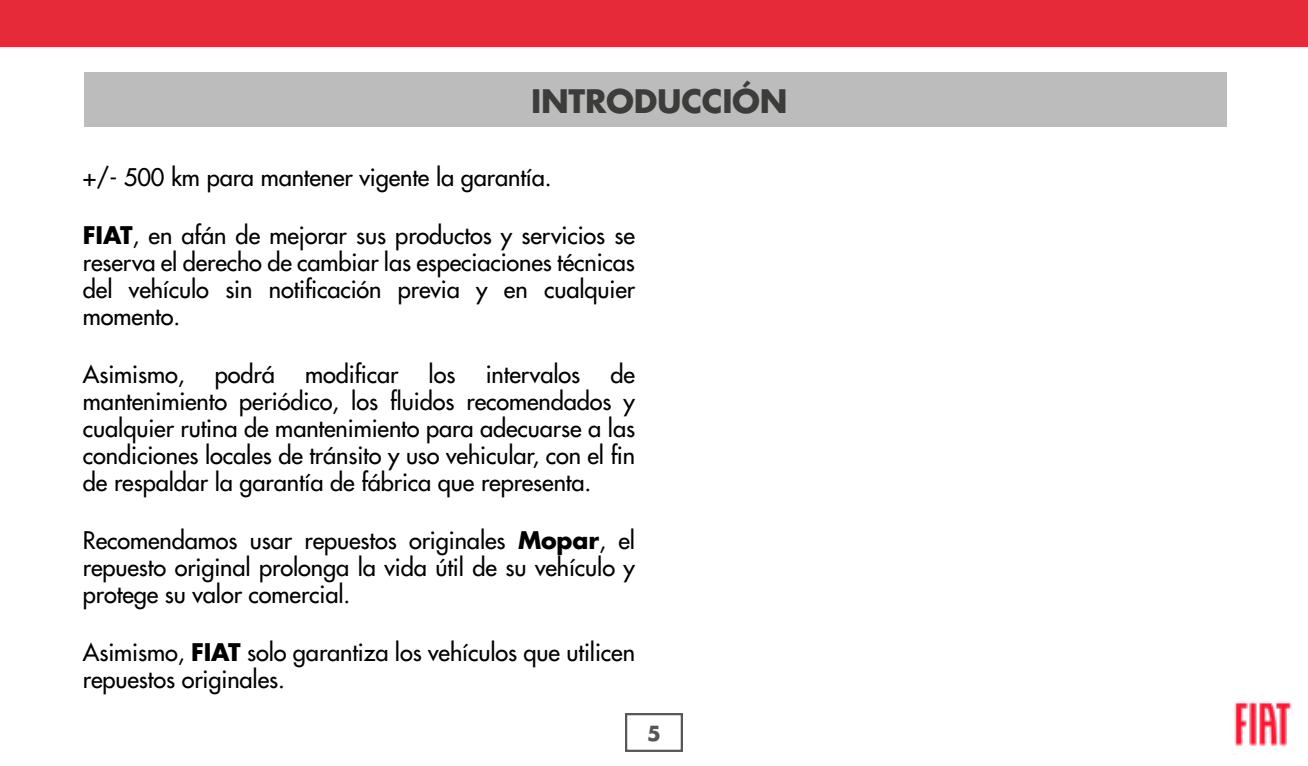
<style>
.page{position:relative;width:1308px;height:766px;background:#fff}
.page>*{position:absolute;margin:0;border:0;box-sizing:border-box;transform-origin:0 0}
.t1{font:700 31.5px "Futura Std";letter-spacing:-.01em;color:#3c3c3b}
.t2{font:500 23.62px/27px "Futura Std";letter-spacing:-.005em;color:#000;text-align:justify}
.t3{font:700 20.25px "Futura Std";color:#575756}
.s1{font-weight:700}
</style>
<div class="page">
<div style="left:625px;top:712px;width:58px;height:39px;border:2px solid #575756"></div>
<div style="left:0;top:0;width:1307px;height:46px;background:#e62a39"></div>
<div style="left:85px;top:72px;width:1142px;height:55px;background:#bcbcbc"></div>
<img style="left:1234px;top:701px;width:58px;height:45px">
<h1 class="t1" style="left:531px;top:80px;width:258px">INTRODUCCIÓN</h1>
<p class="t2" style="left:83px;top:164px;width:470px">+/- 500 km para mantener vigente la garantía.</p>
<p class="t2" style="left:83px;top:222px;width:553px"><span class="s1">FIAT</span>, en afán de mejorar sus productos y servicios se reserva el derecho de cambiar las especiaciones técnicas del vehículo sin notificación previa y en cualquier momento.</p>
<p class="t2" style="left:83px;top:361px;width:103px">Asimismo,</p>
<p class="t2" style="left:215px;top:361px;width:61px">podrá</p>
<p class="t2" style="left:305px;top:361px;width:95px">modificar</p>
<p class="t2" style="left:428px;top:361px;width:28px">los</p>
<p class="t2" style="left:486px;top:361px;width:96px">intervalos</p>
<p class="t2" style="left:83px;top:361px;width:553px;text-indent:527px">de mantenimiento periódico, los fluidos recomendados y cualquier rutina de mantenimiento para adecuarse a las condiciones locales de tránsito y uso vehicular, con el fin de respaldar la garantía de fábrica que representa.</p>
<p class="t2" style="left:83px;top:527px;width:553px">Recomendamos usar repuestos originales <span class="s1">Mopar</span>, el repuesto original prolonga la vida útil de su vehículo y protege su valor comercial.</p>
<p class="t2" style="left:83px;top:638px;width:553px">Asimismo, <span class="s1">FIAT</span> solo garantiza los vehículos que utilicen repuestos originales.</p>
<p class="t3" style="left:647px;top:719px;width:15px">5</p>
</div>
